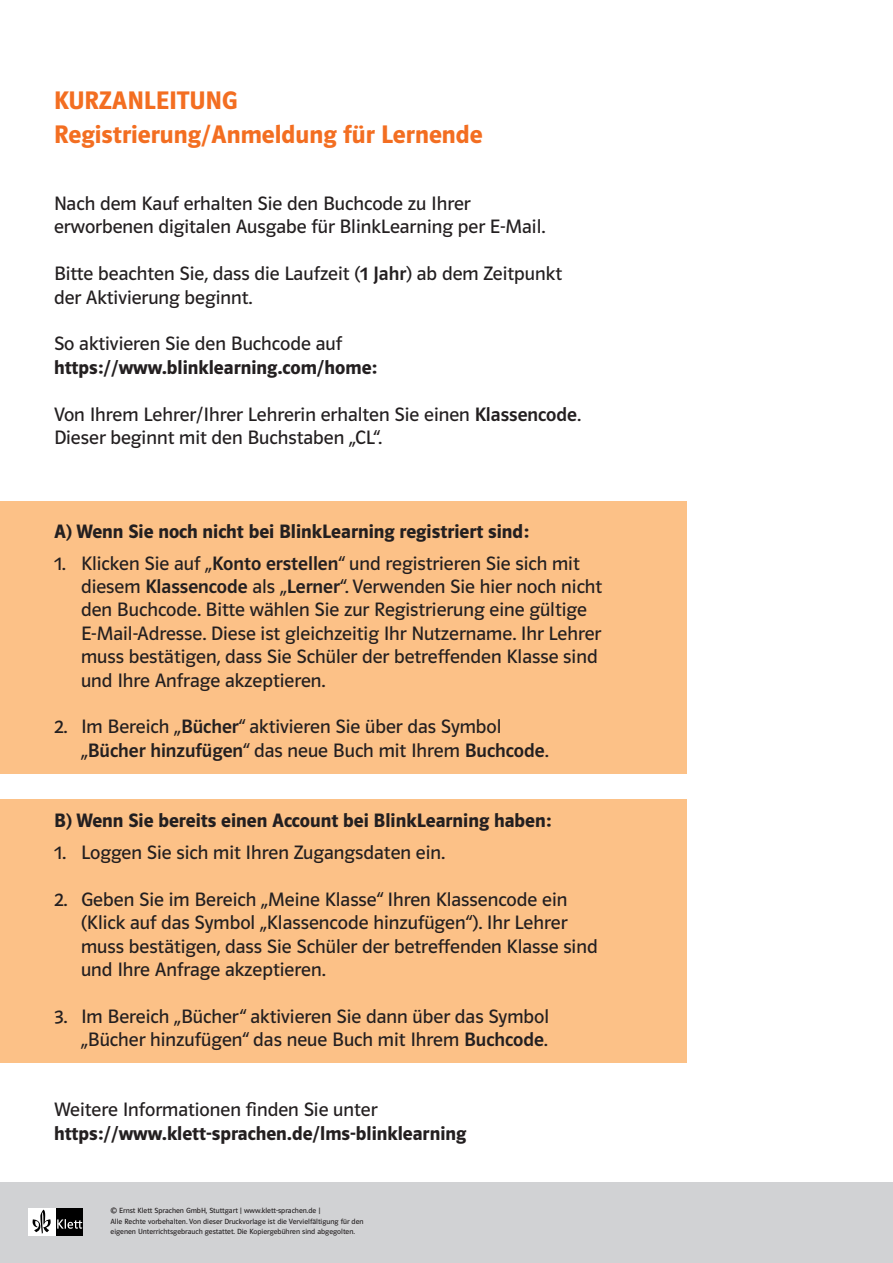
<style>
.page{position:relative;width:893px;height:1263px;background:#fff}
.page>*{position:absolute;margin:0;border:0;box-sizing:border-box;transform-origin:0 0}
.t1{font:25.5px/34.5px "Polo ST11 K Hfett";color:#f36e21}
.t2{font:19.5px/23.4px "Polo ST11 K Buch";color:#231f20}
.t3{font:19.5px "Polo ST11 K Hfett";color:#231f20}
.t4{font:19.5px "Polo ST11 K Krftg";color:#231f20}
.t5{font:7.5px/10.1px "Polo ST11 K Buch";color:#231f20}
.s1{font-family:"Polo ST11 K Krftg"}
.s2{font-family:"Polo ST11 K Buch"}
</style>
<div class="page">
<div style="left:0;top:1182px;width:893px;height:81px;background:#d1d2d4"></div>
<div style="left:56px;top:1208px;width:27px;height:27px;background:#000"></div>
<div style="left:28px;top:1208px;width:28px;height:27px;background:#fff"></div>
<svg style="left:57px;top:1219px;width:25px;height:10px"></svg>
<svg style="left:33px;top:1210px;width:18px;height:24px"></svg>
<div style="left:0;top:799px;width:687px;height:264px;background:#fcc187"></div>
<div style="left:0;top:502px;width:687px;height:272px;background:#fcc187"></div>
<h1 class="t1" style="left:54px;top:83px;width:430px">KURZANLEITUNG<br>Registrierung/Anmeldung für Lernende</h1>
<p class="t2" style="left:54px;top:192px;width:493px">Nach dem Kauf erhalten Sie den Buchcode zu Ihrer erworbenen digitalen Ausgabe für BlinkLearning per E-Mail.</p>
<p class="t2" style="left:54px;top:262px;width:509px">Bitte beachten Sie, dass die Laufzeit (<span class="s1">1 Jahr</span>) ab dem Zeitpunkt der Aktivierung beginnt.</p>
<p class="t2" style="left:54px;top:332px;width:290px">So aktivieren Sie den Buchcode auf</p>
<p class="t3" style="left:54px;top:356px;width:325px">https://www.blinklearning.com/home:</p>
<p class="t2" style="left:54px;top:403px;width:528px">Von Ihrem Lehrer/Ihrer Lehrerin erhalten Sie einen <span class="s1">Klassencode</span>.<br>Dieser beginnt mit den Buchstaben „CL“.</p>
<p class="t3" style="left:54px;top:520px;width:476px">A) Wenn Sie noch nicht bei BlinkLearning registriert sind:</p>
<p class="t2" style="left:81px;top:552px;width:523px;text-indent:-27px">1. Klicken Sie auf „<span class="s1">Konto erstellen</span>“ und registrieren Sie sich mit diesem <span class="s1">Klassencode</span> als „<span class="s1">Lerner</span>“. Verwenden Sie hier noch nicht den Buchcode. Bitte wählen Sie zur Registrierung eine gültige E-Mail-Adresse. Diese ist gleichzeitig Ihr Nutzername. Ihr Lehrer muss bestätigen, dass Sie Schüler der betreffenden Klasse sind und Ihre Anfrage akzeptieren.</p>
<p class="t2" style="left:54px;top:715px;width:449px">2. Im Bereich „<span class="s1">Bücher</span>“ aktivieren Sie über das Symbol</p>
<p class="t4" style="left:81px;top:740px;width:469px"><span class="s2">„</span>Bücher hinzufügen<span class="s2">“ das neue Buch mit Ihrem</span> Buchcode<span class="s2">.</span></p>
<p class="t3" style="left:54px;top:809px;width:499px">B) Wenn Sie bereits einen Account bei BlinkLearning haben:</p>
<p class="t2" style="left:54px;top:841px;width:393px">1. Loggen Sie sich mit Ihren Zugangsdaten ein.</p>
<p class="t2" style="left:81px;top:888px;width:518px;text-indent:-27px">2. Geben Sie im Bereich „Meine Klasse“ Ihren Klassencode ein (Klick auf das Symbol „Klassencode hinzufügen“). Ihr Lehrer muss bestätigen, dass Sie Schüler der betreffenden Klasse sind und Ihre Anfrage akzeptieren.</p>
<p class="t2" style="left:54px;top:1005px;width:497px;text-align:right">3. Im Bereich „Bücher“ aktivieren Sie dann über das Symbol „Bücher hinzufügen“ das neue Buch mit Ihrem <span class="s1">Buchcode</span>.</p>
<p class="t2" style="left:54px;top:1098px;width:325px">Weitere Informationen finden Sie unter</p>
<p class="t3" style="left:54px;top:1122px;width:414px">https://www.klett-sprachen.de/lms-blinklearning</p>
<p class="t5" style="left:111px;top:1206px;width:255px">© Ernst Klett Sprachen GmbH, Stuttgart | www.klett-sprachen.de |<br>Alle Rechte vorbehalten. Von dieser Druckvorlage ist die Vervielfältigung für den eigenen Unterrichtsgebrauch gestattet. Die Kopiergebühren sind abgegolten.</p>
</div>
